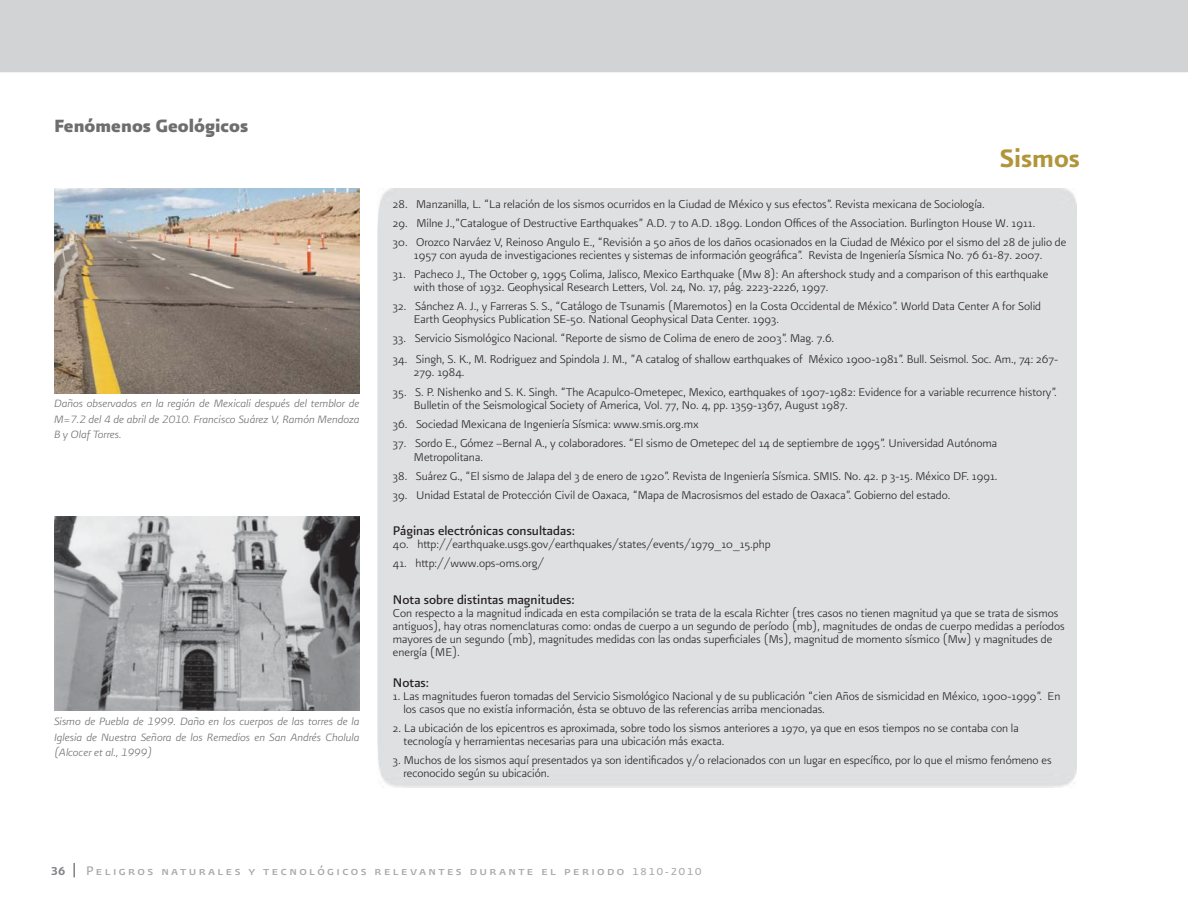
<style>
.page{position:relative;width:1188px;height:918px;background:#fff}
.page>*{position:absolute;margin:0;border:0;box-sizing:border-box;transform-origin:0 0}
.t1{font:30px "Presidencia Firme";color:#b1953a}
.t2{font:21px "Presidencia Fuerte";color:#6d6e70}
.t3{font:15px "Presidencia Base CC";color:#231f20}
.t4{font:15px "Presidencia Base Versalitas";letter-spacing:.16em;color:#a7a9ac}
.t5{font:13.5px/13px "Presidencia Fina CC";color:#231f20}
.t6{font:13.5px "Presidencia Firme";color:#808285}
.t7{font:italic 12.75px/15.3px "Presidencia Fina";color:#6d6e70;text-align:justify}
.s1{font-size:12px}
</style>
<div class="page">
<div style="left:0;top:0;width:1188px;height:72px;background:#d1d3d4"></div>
<svg style="left:73px;top:863px;width:2px;height:14px"></svg>
<img style="left:54px;top:188px;width:305px;height:205px">
<img style="left:54px;top:517px;width:306px;height:193px">
<h2 class="t2" style="left:54px;top:117px;width:196px">Fenómenos Geológicos</h2>
<p class="t7" style="left:54px;top:397px;width:307px">Daños observados en la región de Mexicali después del temblor de M=7.2 del 4 de abril de 2010. Francisco Suárez V, Ramón Mendoza B y Olaf Torres.</p>
<p class="t7" style="left:54px;top:715px;width:307px">Sismo de Puebla de 1999. Daño en los cuerpos de las torres de la Iglesia de Nuestra Señora de los Remedios en San Andrés Cholula (Alcocer et al., 1999)</p>
<h1 class="t1" style="left:1000px;top:145px;width:82px">Sismos</h1>
<p class="t5" style="left:393px;top:198px;width:593px">28. Manzanilla, L. “La relación de los sismos ocurridos en la Ciudad de México y sus efectos”. Revista mexicana de Sociología.</p>
<p class="t5" style="left:393px;top:217px;width:644px">29. Milne J.,”Catalogue of Destructive Earthquakes” A.D. 7 to A.D. 1899. London Offices of the Association. Burlington House W. 1911.</p>
<p class="t5" style="left:393px;top:236px;width:675px;text-align:center">30. Orozco Narváez V, Reinoso Angulo E., “Revisión a 50 años de los daños ocasionados en la Ciudad de México por el sismo del 28 de julio de<br>1957 con ayuda de investigaciones recientes y sistemas de información geográfica”. Revista de Ingeniería Sísmica No. 76 61-87. 2007.</p>
<p class="t5" style="left:414px;top:268px;width:636px;text-indent:-21px">31. Pacheco J., The October 9, 1995 Colima, Jalisco, Mexico Earthquake (Mw 8): An aftershock study and a comparison of this earthquake with those of 1932. Geophysical Research Letters, Vol. 24, No. 17, pág. 2223-2226, 1997.</p>
<p class="t5" style="left:414px;top:300px;width:629px;text-indent:-21px">32. Sánchez A. J., y Farreras S. S., “Catálogo de Tsunamis (Maremotos) en la Costa Occidental de México”. World Data Center A for Solid<br>Earth Geophysics Publication SE-50. National Geophysical Data Center. 1993.</p>
<p class="t5" style="left:393px;top:333px;width:443px">33. Servicio Sismológico Nacional. “Reporte de sismo de Colima de enero de 2003”. Mag. 7.6.</p>
<p class="t5" style="left:414px;top:353px;width:646px;text-indent:-21px">34. Singh, S. K., M. Rodriguez and Spindola J. M., ”A catalog of shallow earthquakes of México 1900-1981”. Bull. Seismol. Soc. Am., 74: 267-<br>279. 1984.</p>
<p class="t5" style="left:414px;top:387px;width:644px;text-indent:-21px">35. S. P. Nishenko and S. K. Singh. “The Acapulco-Ometepec, Mexico, earthquakes of 1907-1982: Evidence for a variable recurrence history”.<br>Bulletin of the Seismological Society of America, Vol. 77, No. 4, pp. 1359-1367, August 1987.</p>
<p class="t5" style="left:393px;top:419px;width:307px">36. Sociedad Mexicana de Ingeniería Sísmica: www.smis.org.mx</p>
<p class="t5" style="left:414px;top:438px;width:585px;text-indent:-21px">37. Sordo E., Gómez –Bernal A., y colaboradores. “El sismo de Ometepec del 14 de septiembre de 1995”. Universidad Autónoma<br>Metropolitana.</p>
<p class="t5" style="left:393px;top:470px;width:606px">38. Suárez G., “El sismo de Jalapa del 3 de enero de 1920”. Revista de Ingeniería Sísmica. SMIS. No. 42. p 3-15. México DF. 1991.</p>
<p class="t5" style="left:393px;top:489px;width:559px">39. Unidad Estatal de Protección Civil de Oaxaca, “Mapa de Macrosismos del estado de Oaxaca”. Gobierno del estado.</p>
<p class="t3" style="left:393px;top:525px;width:183px">Páginas electrónicas consultadas:</p>
<p class="t5" style="left:393px;top:539px;width:379px">40. http://earthquake.usgs.gov/earthquakes/states/events/1979_10_15.php</p>
<p class="t5" style="left:393px;top:558px;width:153px">41. http://www.ops-oms.org/</p>
<p class="t3" style="left:393px;top:593px;width:183px">Nota sobre distintas magnitudes:</p>
<p class="t5" style="left:393px;top:607px;width:673px">Con respecto a la magnitud indicada en esta compilación se trata de la escala Richter (tres casos no tienen magnitud ya que se trata de sismos antiguos), hay otras nomenclaturas como: ondas de cuerpo a un segundo de período (mb), magnitudes de ondas de cuerpo medidas a períodos mayores de un segundo (mb), magnitudes medidas con las ondas superficiales (Ms), magnitud de momento sísmico (Mw) y magnitudes de energía (ME).</p>
<p class="t3" style="left:393px;top:676px;width:38px">Notas:</p>
<p class="t5" style="left:403px;top:691px;width:658px;text-indent:-11px">1. Las magnitudes fueron tomadas del Servicio Sismológico Nacional y de su publicación “cien Años de sismicidad en México, 1900-1999”. En los casos que no existía información, ésta se obtuvo de las referencias arriba mencionadas.</p>
<p class="t5" style="left:403px;top:723px;width:617px;text-indent:-11px">2. La ubicación de los epicentros es aproximada, sobre todo los sismos anteriores a 1970, ya que en esos tiempos no se contaba con la tecnología y herramientas necesarias para una ubicación más exacta.</p>
<p class="t5" style="left:403px;top:755px;width:650px;text-indent:-11px">3. Muchos de los sismos aquí presentados ya son identificados y/o relacionados con un lugar en específico, por lo que el mismo fenómeno es reconocido según su ubicación.</p>
<p class="t6" style="left:51px;top:865px;width:16px">36</p>
<p class="t4" style="left:86px;top:861px;width:617px">Peligros naturales y tecnológicos relevantes durante el periodo <span class="s1">1810-2010</span></p>
</div>
